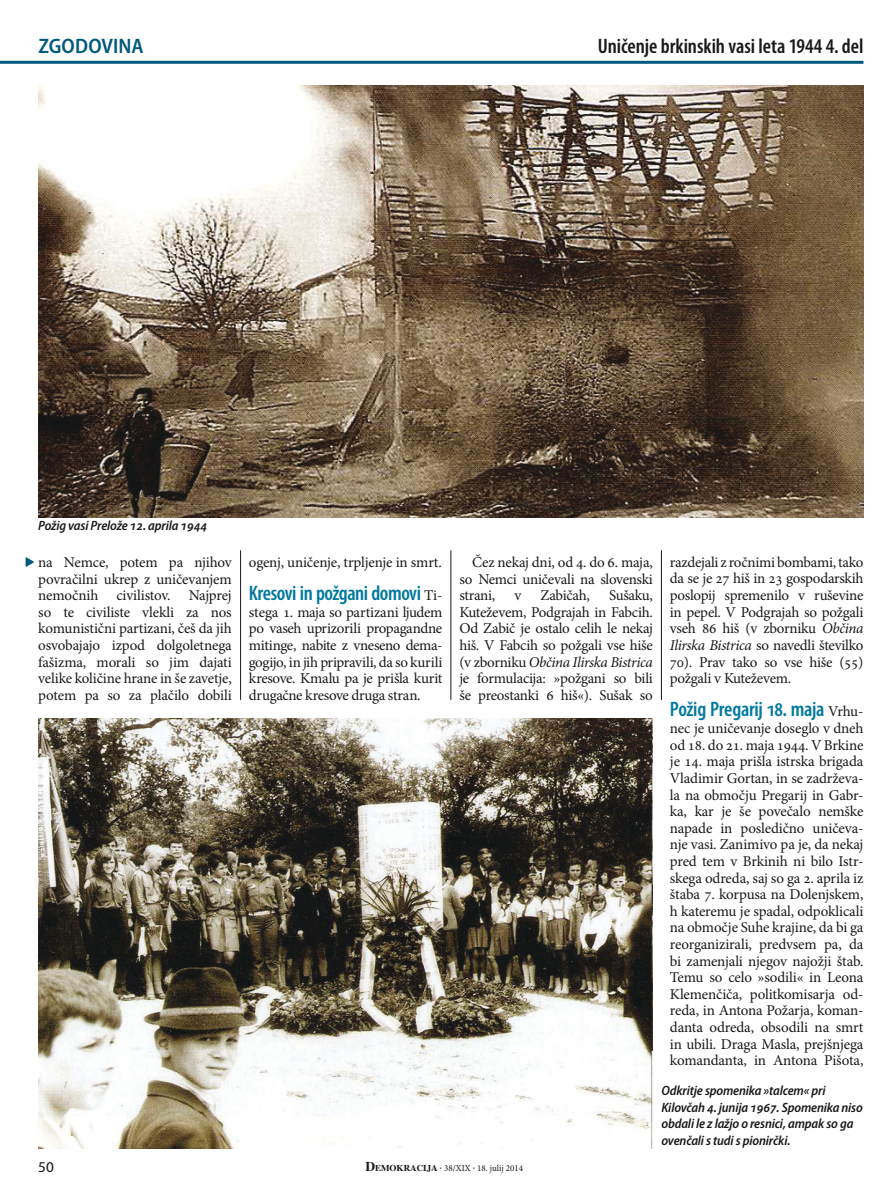
<style>
.page{position:relative;width:889px;height:1191px;background:#fff}
.page>*{position:absolute;margin:0;border:0;box-sizing:border-box;transform-origin:0 0}
.t1{font:600 condensed 21px "Myriad Pro";letter-spacing:-.02em;color:#0079a0}
.t2{font:600 condensed 21px "Myriad Pro";color:#1a181b}
.t3{font:600 semi-condensed 21px "Myriad Pro";color:#005a7d}
.t4{font:15px/16.6px "Minion Pro";letter-spacing:-.015em;color:#1a181b;text-align:justify}
.t5{font:semi-condensed 15px "Myriad Pro";color:#1a181b;scale:1.1 1}
.t6{font:italic 600 semi-condensed 13.5px/16.5px "Myriad Pro";letter-spacing:-.01em;color:#1a181b}
.t7{font:9px "Minion Pro";color:#1a181b}
.s1{font-family:"Minion Pro";font-weight:400;font-stretch:normal;font-size:15px;color:#1a181b}
.s2{font-style:italic}
.s3{font-family:"Times";font-weight:700;font-size:13.5px}
.s4{font-family:"Times";font-weight:700}
</style>
<div class="page">
<hr style="left:240px;top:550px;width:1px;height:150px;background:#1a181b">
<hr style="left:450px;top:550px;width:1px;height:150px;background:#1a181b">
<hr style="left:661px;top:550px;width:1px;height:150px;background:#1a181b">
<hr style="left:0;top:61px;width:863px;height:3px;background:#005a7d">
<img style="left:38px;top:85px;width:825px;height:432px">
<img style="left:38px;top:718px;width:615px;height:430px">
<svg style="left:26px;top:557px;width:8px;height:10px"></svg>
<h1 class="t3" style="left:38px;top:35px;width:13px">ZGODOVINA</h1>
<h1 class="t2" style="left:598px;top:33px;width:267px">Uničenje brkinskih vasi leta 1944 4. del</h1>
<p class="t6" style="left:38px;top:518px;width:170px">Požig vasi Prelože 12. aprila 1944</p>
<p class="t4" style="left:38px;top:554px;width:195px">na Nemce, potem pa njihov povračilni ukrep z uničevanjem nemočnih civilistov. Najprej so te civiliste vlekli za nos komunistični partizani, češ da jih osvobajajo izpod dolgoletnega fašizma, morali so jim dajati velike količine hrane in še zavetje, potem pa so za plačilo dobili</p>
<p class="t4" style="left:249px;top:554px;width:194px">ogenj, uničenje, trpljenje in smrt.</p>
<h1 class="t1" style="left:249px;top:580px;width:195px">Kresovi in požgani domovi <span class="s1">Ti-</span></h1>
<p class="t4" style="left:249px;top:603px;width:195px">stega 1. maja so partizani ljudem po vaseh uprizorili propagandne mitinge, nabite z vneseno dema&shy;gogijo, in jih pripravili, da so kurili kresove. Kmalu pa je prišla kurit drugačne kresove druga stran.</p>
<p class="t4" style="left:459px;top:554px;width:195px;text-indent:13px">Čez nekaj dni, od 4. do 6. maja, so Nemci uničevali na slovenski strani,</p>
<p class="t4" style="left:459px;top:587px;width:195px;text-indent:150px">Sušaku, Kuteževem, Podgrajah in Fabcih.<br>Od Zabič je ostalo celih le nekaj hiš. V Fabcih so požgali vse hiše (v zborniku <span class="s2">Občina Ilirska Bistrica </span>je formulacija: »požgani so bili še preostanki 6 hiš«). Sušak so</p>
<p class="t4" style="left:514px;top:587px;width:8px">v</p>
<p class="t4" style="left:540px;top:587px;width:51px">Zabičah,</p>
<p class="t5" style="left:38px;top:1159px;width:16px">50</p>
<p class="t7" style="left:365px;top:1162px;width:159px"><span class="s3">D</span><span class="s4">EMOKRACIJA ·</span> 38/XIX <span class="s4">·</span> 18. julij 2014</p>
<p class="t4" style="left:670px;top:554px;width:195px">razdejali z ročnimi bombami, tako da se je 27 hiš in 23 gospodarskih poslopij spremenilo v ruševine in pepel. V Podgrajah so požgali vseh 86 hiš (v zborniku <span class="s2">Občina Ilirska Bistrica</span> so navedli številko 70). Prav tako so vse hiše (55) požgali v Kuteževem.</p>
<h1 class="t1" style="left:670px;top:696px;width:195px">Požig Pregarij 18. maja <span class="s1">Vrhu-</span></h1>
<p class="t4" style="left:670px;top:720px;width:195px">nec je uničevanje doseglo v dneh od 18. do 21. maja 1944. V Brkine je 14. maja prišla istrska brigada Vladimir Gortan, in se zadrževa&shy;la na območju Pregarij in Gabr&shy;ka, kar je še povečalo nemške napade in posledično uničeva&shy;nje vasi. Zanimivo pa je, da nekaj pred tem v Brkinih ni bilo Istr&shy;skega odreda, saj so ga 2. aprila iz štaba 7. korpusa na Dolenjskem, h kateremu je spadal, odpoklicali na območje Suhe krajine, da bi ga reorganizirali, predvsem pa, da bi zamenjali njegov najožji štab.<br>Temu so celo »sodili« in Leona Klemenčiča, politkomisarja od&shy;reda, in Antona Požarja, koman&shy;danta odreda, obsodili na smrt in ubili. Draga Masla, prejšnjega komandanta, in Antona Pišota,</p>
<p class="t6" style="left:661px;top:1082px;width:203px">Odkritje spomenika »talcem« pri Kilovčah 4. junija 1967. Spomenika niso obdali le z lažjo o resnici, ampak so ga ovenčali s tudi s pionirčki.</p>
</div>
